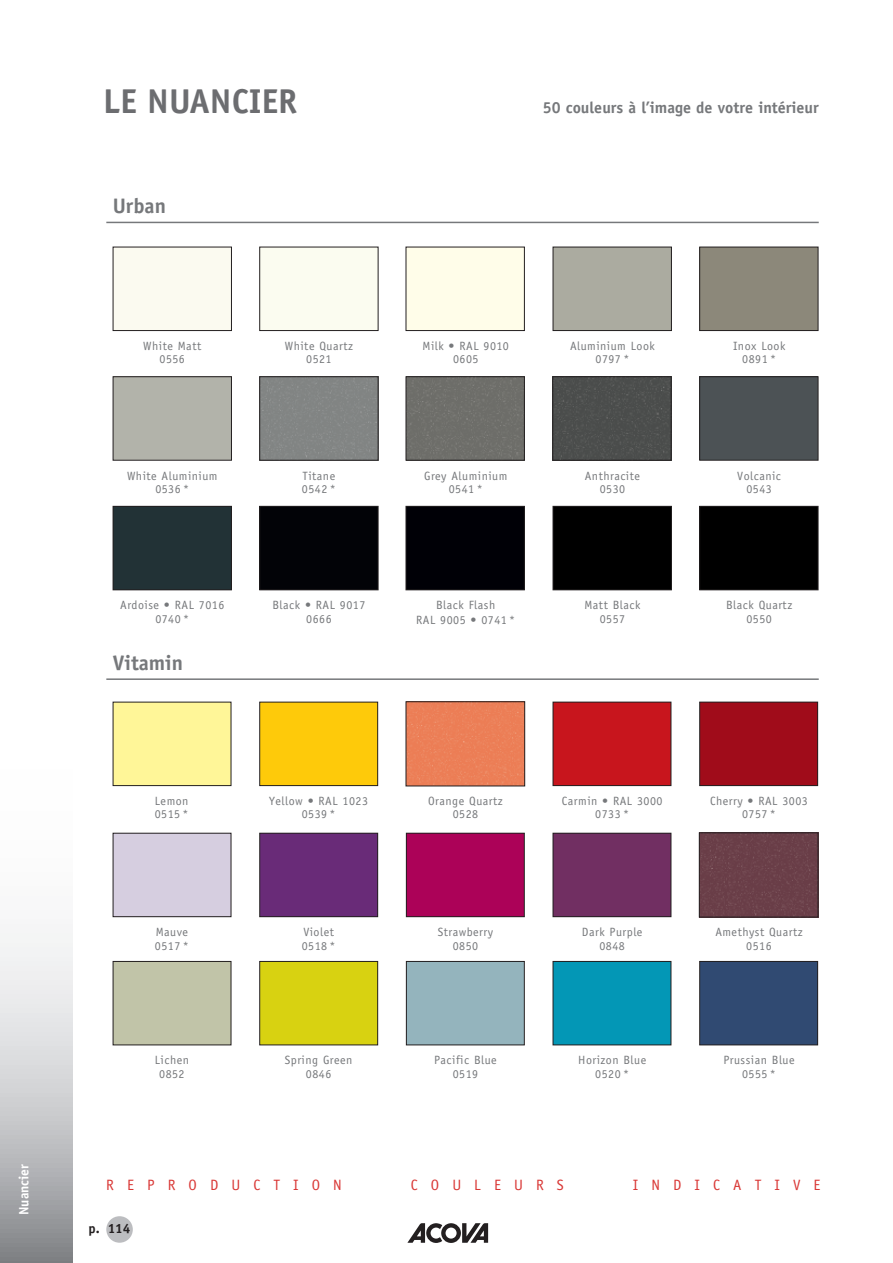
<style>
.page{position:relative;width:893px;height:1263px;background:#fff}
.page>*{position:absolute;margin:0;border:0;box-sizing:border-box;transform-origin:0 0}
.t1{font:700 34.5px "Officina Sans";color:#6c6d70}
.t2{font:700 21px "Officina Sans";color:#76787b}
.t3{font:700 16.05px "Officina Sans";color:#76787b}
.t4{font:15px "Officina Sans";letter-spacing:.87em;color:#d93735}
.t5{font:700 13.5px "Officina Sans";color:#fff}
.t6{font:700 13.5px "Officina Sans";color:#231f20}
.t7{font:12px/13.5px "Officina Sans";letter-spacing:.04em;color:#76787b;text-align:center}
</style>
<div class="page">
<svg style="left:407px;top:1223px;width:81px;height:20px"></svg>
<div style="left:106px;top:1216px;width:27px;height:27px;background:#bcbdc0;border-radius:50%"></div>
<div style="left:113px;top:506px;width:118px;height:84px;background:#223236"></div>
<div style="left:113px;top:506px;width:119px;height:84px;border:1px solid #231f20"></div>
<div style="left:260px;top:506px;width:118px;height:84px;background:#020307"></div>
<div style="left:259px;top:506px;width:119px;height:84px;border:1px solid #231f20"></div>
<div style="left:406px;top:506px;width:118px;height:84px;background:#000006"></div>
<div style="left:406px;top:506px;width:119px;height:84px;border:1px solid #231f20"></div>
<div style="left:553px;top:506px;width:118px;height:84px;background:#000"></div>
<div style="left:553px;top:506px;width:119px;height:84px;border:1px solid #231f20"></div>
<div style="left:700px;top:506px;width:118px;height:84px;background:#000"></div>
<div style="left:699px;top:506px;width:119px;height:84px;border:1px solid #231f20"></div>
<div style="left:113px;top:247px;width:118px;height:84px;background:#fbfaf0"></div>
<div style="left:113px;top:247px;width:119px;height:84px;border:1px solid #231f20"></div>
<div style="left:260px;top:247px;width:118px;height:84px;background:#fbfcf0"></div>
<div style="left:259px;top:247px;width:119px;height:84px;border:1px solid #231f20"></div>
<div style="left:406px;top:247px;width:118px;height:84px;background:#fffde9"></div>
<div style="left:406px;top:247px;width:119px;height:84px;border:1px solid #231f20"></div>
<div style="left:553px;top:247px;width:118px;height:84px;background:#ababa0"></div>
<div style="left:553px;top:247px;width:119px;height:84px;border:1px solid #231f20"></div>
<div style="left:700px;top:247px;width:118px;height:84px;background:#8c887a"></div>
<div style="left:699px;top:247px;width:119px;height:84px;border:1px solid #231f20"></div>
<div style="left:113px;top:377px;width:118px;height:83px;background:#b2b3aa"></div>
<div style="left:113px;top:376px;width:119px;height:85px;border:1px solid #231f20"></div>
<div style="left:261px;top:378px;width:115px;height:81px;background:#828584"></div>
<div style="left:259px;top:376px;width:119px;height:85px;border:1px solid #231f20"></div>
<div style="left:408px;top:378px;width:115px;height:81px;background:#6e6e6a"></div>
<div style="left:406px;top:376px;width:119px;height:85px;border:1px solid #231f20"></div>
<div style="left:554px;top:378px;width:115px;height:81px;background:#4c4e4d"></div>
<div style="left:552px;top:376px;width:119px;height:85px;border:1px solid #231f20"></div>
<div style="left:700px;top:377px;width:118px;height:83px;background:#4c5255"></div>
<div style="left:699px;top:376px;width:119px;height:85px;border:1px solid #231f20"></div>
<div style="left:113px;top:833px;width:118px;height:84px;background:#d6cee0"></div>
<div style="left:113px;top:833px;width:118px;height:84px;border:1px solid #231f20"></div>
<div style="left:260px;top:833px;width:118px;height:84px;background:#692b78"></div>
<div style="left:259px;top:833px;width:119px;height:84px;border:1px solid #231f20"></div>
<div style="left:406px;top:833px;width:118px;height:84px;background:#ac0258"></div>
<div style="left:406px;top:833px;width:119px;height:84px;border:1px solid #231f20"></div>
<div style="left:553px;top:833px;width:118px;height:84px;background:#712f62"></div>
<div style="left:553px;top:833px;width:118px;height:84px;border:1px solid #231f20"></div>
<div style="left:113px;top:961px;width:118px;height:84px;background:#c1c4a8"></div>
<div style="left:113px;top:961px;width:118px;height:84px;border:1px solid #231f20"></div>
<div style="left:260px;top:961px;width:118px;height:84px;background:#d8d211"></div>
<div style="left:259px;top:961px;width:119px;height:84px;border:1px solid #231f20"></div>
<div style="left:406px;top:961px;width:118px;height:84px;background:#94b4bd"></div>
<div style="left:406px;top:961px;width:119px;height:84px;border:1px solid #231f20"></div>
<div style="left:553px;top:961px;width:118px;height:84px;background:#0397b6"></div>
<div style="left:553px;top:961px;width:118px;height:84px;border:1px solid #231f20"></div>
<div style="left:700px;top:961px;width:118px;height:84px;background:#304a72"></div>
<div style="left:699px;top:961px;width:119px;height:84px;border:1px solid #231f20"></div>
<hr style="left:106px;top:222px;width:713px;height:1px;background:#76787b">
<hr style="left:106px;top:678px;width:713px;height:2px;background:#76787b">
<div style="left:113px;top:702px;width:118px;height:83px;background:#fff698"></div>
<div style="left:113px;top:702px;width:118px;height:84px;border:1px solid #231f20"></div>
<div style="left:260px;top:702px;width:118px;height:83px;background:#feca0a"></div>
<div style="left:259px;top:702px;width:119px;height:84px;border:1px solid #231f20"></div>
<div style="left:553px;top:702px;width:118px;height:83px;background:#c8151d"></div>
<div style="left:553px;top:702px;width:118px;height:84px;border:1px solid #231f20"></div>
<div style="left:700px;top:702px;width:118px;height:83px;background:#a00c1a"></div>
<div style="left:699px;top:702px;width:119px;height:84px;border:1px solid #231f20"></div>
<div style="left:408px;top:703px;width:115px;height:81px;background:#ec7f57"></div>
<div style="left:406px;top:701px;width:119px;height:85px;border:1px solid #231f20"></div>
<div style="left:701px;top:834px;width:115px;height:81px;background:#6a3f49"></div>
<div style="left:699px;top:832px;width:119px;height:85px;border:1px solid #231f20"></div>
<svg style="left:0;top:933px;width:72px;height:330px;background:#c7c8cb"></svg>
<p class="t5" style="left:15px;top:1215px;width:53px;rotate:-90deg">N uancier</p>
<p class="t1" style="left:103px;top:80px;width:196px">le nuancier</p>
<p class="t3" style="left:543px;top:97px;width:278px">50 couleurs à l’image de votre intérieur</p>
<p class="t2" style="left:113px;top:193px;width:55px">Urban</p>
<p class="t7" style="left:143px;top:339px;width:60px">White Matt<br>0556</p>
<p class="t7" style="left:127px;top:469px;width:92px">White Aluminium<br>0536 *</p>
<p class="t7" style="left:285px;top:339px;width:70px">White Quartz<br>0521</p>
<p class="t7" style="left:302px;top:469px;width:35px;text-align:left">Titane<br>0542 *</p>
<p class="t7" style="left:422px;top:339px;width:88px">Milk • RAL 9010<br>0605</p>
<p class="t7" style="left:424px;top:469px;width:85px">Grey Aluminium<br>0541 *</p>
<p class="t7" style="left:570px;top:339px;width:86px">Aluminium Look<br>0797 *</p>
<p class="t7" style="left:585px;top:469px;width:57px">Anthracite<br>0530</p>
<p class="t7" style="left:733px;top:339px;width:54px">Inox Look<br>0891 *</p>
<p class="t7" style="left:737px;top:469px;width:45px">Volcanic<br>0543</p>
<p class="t7" style="left:120px;top:598px;width:106px">Ardoise • RAL 7016<br>0740 *</p>
<p class="t7" style="left:584px;top:598px;width:58px">Matt Black<br>0557</p>
<p class="t7" style="left:726px;top:598px;width:68px">Black Quartz<br>0550</p>
<p class="t7" style="left:272px;top:598px;width:94px">Black • RAL 9017<br>0666</p>
<p class="t7" style="left:416px;top:598px;width:101px;line-height:14.4px">Black Flash<br>RAL 9005 • 0741 *</p>
<p class="t2" style="left:113px;top:650px;width:72px">Vitamin</p>
<p class="t7" style="left:155px;top:794px;width:35px;text-align:left">Lemon<br>0515 *</p>
<p class="t7" style="left:269px;top:794px;width:100px">Yellow • RAL 1023<br>0539 *</p>
<p class="t7" style="left:428px;top:794px;width:76px">Orange Quartz<br>0528</p>
<p class="t7" style="left:562px;top:794px;width:102px">Carmin • RAL 3000<br>0733 *</p>
<p class="t7" style="left:710px;top:794px;width:99px">Cherry • RAL 3003<br>0757 *</p>
<p class="t7" style="left:155px;top:925px;width:35px;text-align:left">Mauve<br>0517 *</p>
<p class="t7" style="left:302px;top:925px;width:35px;text-align:left">Violet<br>0518 *</p>
<p class="t7" style="left:438px;top:925px;width:57px">Strawberry<br>0850</p>
<p class="t7" style="left:582px;top:925px;width:62px">Dark Purple<br>0848</p>
<p class="t7" style="left:715px;top:925px;width:89px">Amethyst Quartz<br>0516</p>
<p class="t7" style="left:155px;top:1053px;width:36px">Lichen<br>0852</p>
<p class="t7" style="left:285px;top:1053px;width:69px">Spring Green<br>0846</p>
<p class="t7" style="left:434px;top:1053px;width:64px">Pacific Blue<br>0519</p>
<p class="t7" style="left:578px;top:1053px;width:70px">Horizon Blue<br>0520 *</p>
<p class="t7" style="left:723px;top:1053px;width:73px">Prussian Blue<br>0555 *</p>
<p class="t4" style="left:106px;top:1176px;width:237px">REPRODUCTION</p>
<p class="t4" style="left:411px;top:1176px;width:154px">COULEURS</p>
<p class="t4" style="left:633px;top:1176px;width:189px">INDICATIVE</p>
<p class="t6" style="left:88px;top:1220px;width:43px">p. 114</p>
</div>
